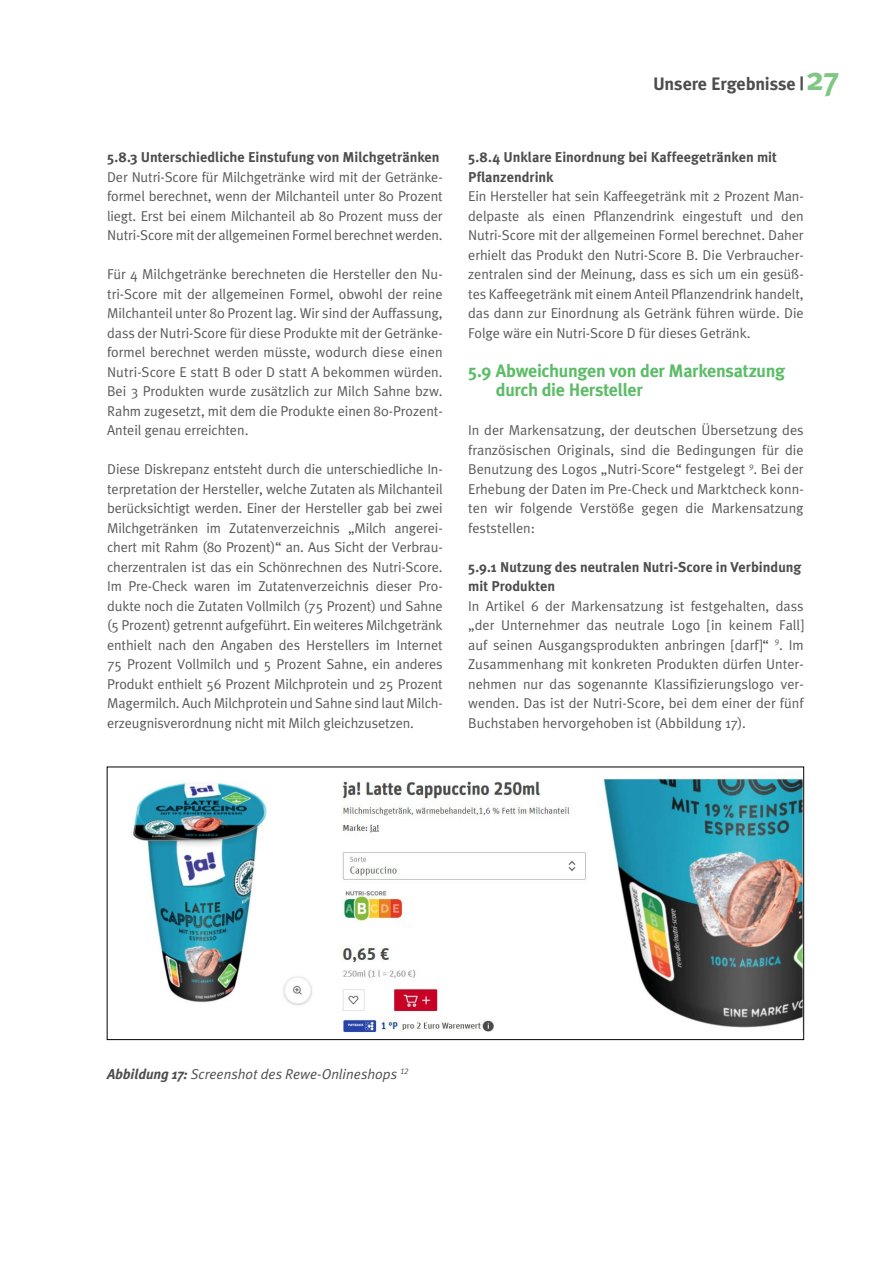
<style>
.page{position:relative;width:893px;height:1263px;background:#fff}
.page>*{position:absolute;margin:0;border:0;box-sizing:border-box;transform-origin:0 0}
.t1{font:700 18px/19.5px "Meta Plus";letter-spacing:-.02em;color:#5dbc68}
.t2{font:700 18px "Meta Plus";color:#4d4d4f}
.t3{font:14.25px/19.5px "Meta Plus Normal";letter-spacing:-.01em;color:#58595b;text-align:justify}
.t4{font:700 14.25px/19.5px "Meta Plus";color:#4d4d4f}
.t5{font:italic 14.25px "Meta Plus Normal";color:#4d4d4f}
.s1{font-size:33px;color:#80c785}
.s2{font-family:"Meta Plus";font-weight:700}
</style>
<div class="page">
<img style="left:133px;top:773px;width:669px;height:260px">
<div style="left:107px;top:766px;width:697px;height:274px;border:1px solid #000"></div>
<p class="t4" style="left:107px;top:148px;width:334px">5.8.3 Unterschiedliche Einstufung von Milchgetränken</p>
<p class="t3" style="left:107px;top:167px;width:337px">Der Nutri-Score für Milchgetränke wird mit der Getränke&shy;formel berechnet, wenn der Milchanteil unter 80 Prozent liegt. Erst bei einem Milchanteil ab 80 Prozent muss der Nutri-Score mit der allgemeinen Formel berechnet werden.</p>
<p class="t3" style="left:107px;top:264px;width:337px;text-align:left">Für 4 Milchgetränke berechneten die Hersteller den Nu&shy;tri-Score mit der allgemeinen Formel, obwohl der reine Milchanteil unter 80 Prozent lag. Wir sind der Auffassung, dass der Nutri-Score für diese Produkte mit der Getränke&shy;formel berechnet werden müsste, wodurch diese einen Nutri-Score E statt B oder D statt A bekommen würden.<br>Bei 3 Produkten wurde zusätzlich zur Milch Sahne bzw.<br>Rahm zugesetzt, mit dem die Produkte einen 80-Prozent-Anteil genau erreichten.</p>
<p class="t3" style="left:107px;top:459px;width:337px;text-align:left">Diese Diskrepanz entsteht durch die unterschiedliche In&shy;terpretation der Hersteller, welche Zutaten als Milchanteil berücksichtigt werden. Einer der Hersteller gab bei zwei Milchgetränken im Zutatenverzeichnis „Milch angerei&shy;chert mit Rahm (80 Prozent)“ an. Aus Sicht der Verbrau&shy;cherzentralen ist das ein Schönrechnen des Nutri-Score.<br>Im Pre-Check waren im Zutatenverzeichnis dieser Pro&shy;dukte noch die Zutaten Vollmilch (75 Prozent) und Sahne (5 Prozent) getrennt aufgeführt. Ein weiteres Milchgetränk enthielt nach den Angaben des Herstellers im Internet 75 Prozent Vollmilch und 5 Prozent Sahne, ein anderes Produkt enthielt 56 Prozent Milchprotein und 25 Prozent Magermilch. Auch Milchprotein und Sahne sind laut Milch&shy;erzeugnisverordnung nicht mit Milch gleichzusetzen.</p>
<p class="t2" style="left:653px;top:74px;width:187px">Unsere Ergebnisse | <span class="s1">27</span></p>
<p class="t4" style="left:468px;top:147px;width:310px">5.8.4 Unklare Einordnung bei Kaffeegetränken mit<br>Pflanzendrink</p>
<p class="t3" style="left:468px;top:186px;width:337px">Ein Hersteller hat sein Kaffeegetränk mit 2 Prozent Man&shy;delpaste als einen Pflanzendrink eingestuft und den Nutri-Score mit der allgemeinen Formel berechnet. Daher erhielt das Produkt den Nutri-Score B. Die Verbraucher&shy;zentralen sind der Meinung, dass es sich um ein gesüß&shy;tes Kaffeegetränk mit einem Anteil Pflanzendrink handelt, das dann zur Einordnung als Getränk führen würde. Die Folge wäre ein Nutri-Score D für dieses Getränk.</p>
<p class="t1" style="left:496px;top:361px;width:291px;text-indent:-28px">5.9 Abweichungen von der Markensatzung durch die H ersteller</p>
<p class="t3" style="left:468px;top:421px;width:337px">In der Markensatzung, der deutschen Übersetzung des französischen Originals, sind die Bedingungen für die Benutzung des Logos „Nutri-Score“ festgelegt <sup>9</sup>. Bei der Erhebung der Daten im Pre-Check und Marktcheck konn&shy;ten wir folgende Verstöße gegen die Markensatzung feststellen:</p>
<p class="t4" style="left:468px;top:557px;width:335px">5.9.1 Nutzung des neutralen Nutri-Score in Verbindung mit Produkten</p>
<p class="t3" style="left:468px;top:596px;width:337px">In Artikel 6 der Markensatzung ist festgehalten, dass „der Unternehmer das neutrale Logo [in keinem Fall] auf seinen Ausgangsprodukten anbringen [darf]“ <sup>9</sup>. Im Zusammenhang mit konkreten Produkten dürfen Unter&shy;nehmen nur das sogenannte Klassifizierungslogo ver&shy;wenden. Das ist der Nutri-Score, bei dem einer der fünf Buchstaben hervorgehoben ist (Abbildung 17).</p>
<p class="t5" style="left:107px;top:1066px;width:303px"><span class="s2">Abbildung 17:</span> Screenshot des Rewe-Onlineshops <sup>12</sup></p>
</div>
